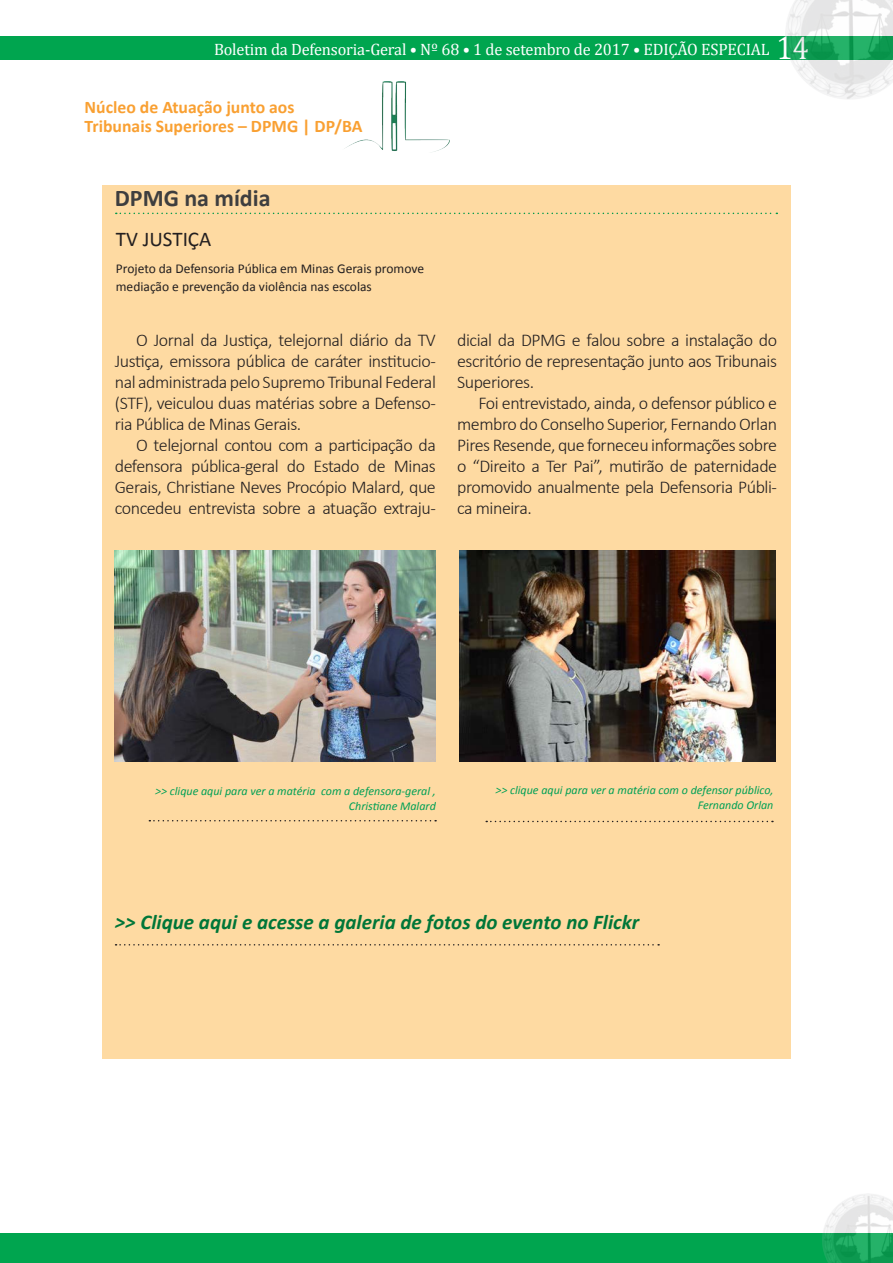
<style>
.page{position:relative;width:893px;height:1263px;background:#fff}
.page>*{position:absolute;margin:0;border:0;box-sizing:border-box;transform-origin:0 0}
.Titulo_2{font:700 24px "Calibri";color:#3e3e3f}
.link_saiu_na_midia{font:italic 700 21px "Calibri";color:#007638}
.Paragraph_Style_1{font:21px "Calibri";color:#231f20}
.texto{font:300 18px/21px "Calibri";letter-spacing:-.025em;color:#231f20;text-align:justify}
.t1{font:700 17.7px/19px "Calibri";color:#f9a032}
.t2{font:16.5px "Cambria";letter-spacing:-.01em;color:#fff}
.Paragraph_Style_1-2{font:13.5px/18px "Calibri";color:#231f20}
.lead{font:italic 12px/15px "Calibri";color:#00a055;text-align:right}
.s1{font-size:33px}
</style>
<div class="page">
<div style="left:0;top:36px;width:893px;height:24px;background:#00a54f"></div>
<div style="left:0;top:1234px;width:893px;height:29px;background:#00a54f"></div>
<img style="left:823px;top:1194px;width:70px;height:69px">
<img style="left:786px;top:0;width:107px;height:99px">
<img style="left:344px;top:81px;width:106px;height:71px">
<div style="left:102px;top:185px;width:689px;height:873px;background:#fedaa2"></div>
<svg style="left:116px;top:213px;width:661px;height:1px"></svg>
<svg style="left:149px;top:820px;width:287px;height:1px"></svg>
<svg style="left:486px;top:821px;width:287px;height:1px"></svg>
<img style="left:115px;top:550px;width:321px;height:212px">
<img style="left:459px;top:550px;width:317px;height:212px">
<svg style="left:116px;top:944px;width:543px;height:1px"></svg>
<p class="t2" style="left:214px;top:39px;width:596px">Boletim da Defensoria-Geral • Nº 68 • 1 de setembro de 2017 • EDIÇÃO ESPECIAL <span class="s1">14</span></p>
<p class="t1" style="left:85px;top:98px;width:279px">Núcleo de Atuação junto aos<br>Tribunais Superiores – DPMG | DP/BA</p>
<p class="Titulo_2" style="left:115px;top:183px;width:157px">DPMG na mídia</p>
<p class="Paragraph_Style_1" style="left:116px;top:226px;width:97px">TV JUSTIÇA</p>
<p class="Paragraph_Style_1-2" style="left:116px;top:260px;width:310px">Projeto da Defensoria Pública em Minas Gerais promove mediação e prevenção da violência nas escolas</p>
<p class="texto" style="left:115px;top:330px;width:323px;text-indent:21px">O Jornal da Justiça, telejornal diário da TV Justiça, emissora pública de caráter institucio&shy;nal administrada pelo Supremo Tribunal Federal (STF), veiculou duas matérias sobre a Defenso&shy;ria Pública de Minas Gerais.</p>
<p class="texto" style="left:115px;top:435px;width:323px;text-indent:21px">O telejornal contou com a participação da defensora pública-geral do Estado de Minas Gerais, Christiane Neves Procópio Malard, que concedeu entrevista sobre a atuação extraju-</p>
<p class="texto" style="left:457px;top:330px;width:321px">dicial da DPMG e falou sobre a instalação do escritório de representação junto aos Tribunais Superiores.</p>
<p class="texto" style="left:457px;top:393px;width:322px;text-indent:21px">Foi entrevistado, ainda, o defensor público e membro do Conselho Superior, Fernando Orlan Pires Resende, que forneceu informações sobre o “Direito a Ter Pai”, mutirão de paternidade promovido anualmente pela Defensoria Públi&shy;ca mineira.</p>
<p class="lead" style="left:155px;top:783px;width:282px">&gt;&gt; clique aqui para ver a matéria com a defensora-geral ,</p>
<p class="lead" style="left:349px;top:798px;width:88px">Christiane Malard</p>
<p class="lead" style="left:495px;top:782px;width:279px">&gt;&gt; clique aqui para ver a matéria com o defensor público,<br>Fernando Orlan</p>
<p class="link_saiu_na_midia" style="left:115px;top:909px;width:526px">&gt;&gt; Clique aqui e acesse a galeria de fotos do evento no Flickr</p>
</div>
